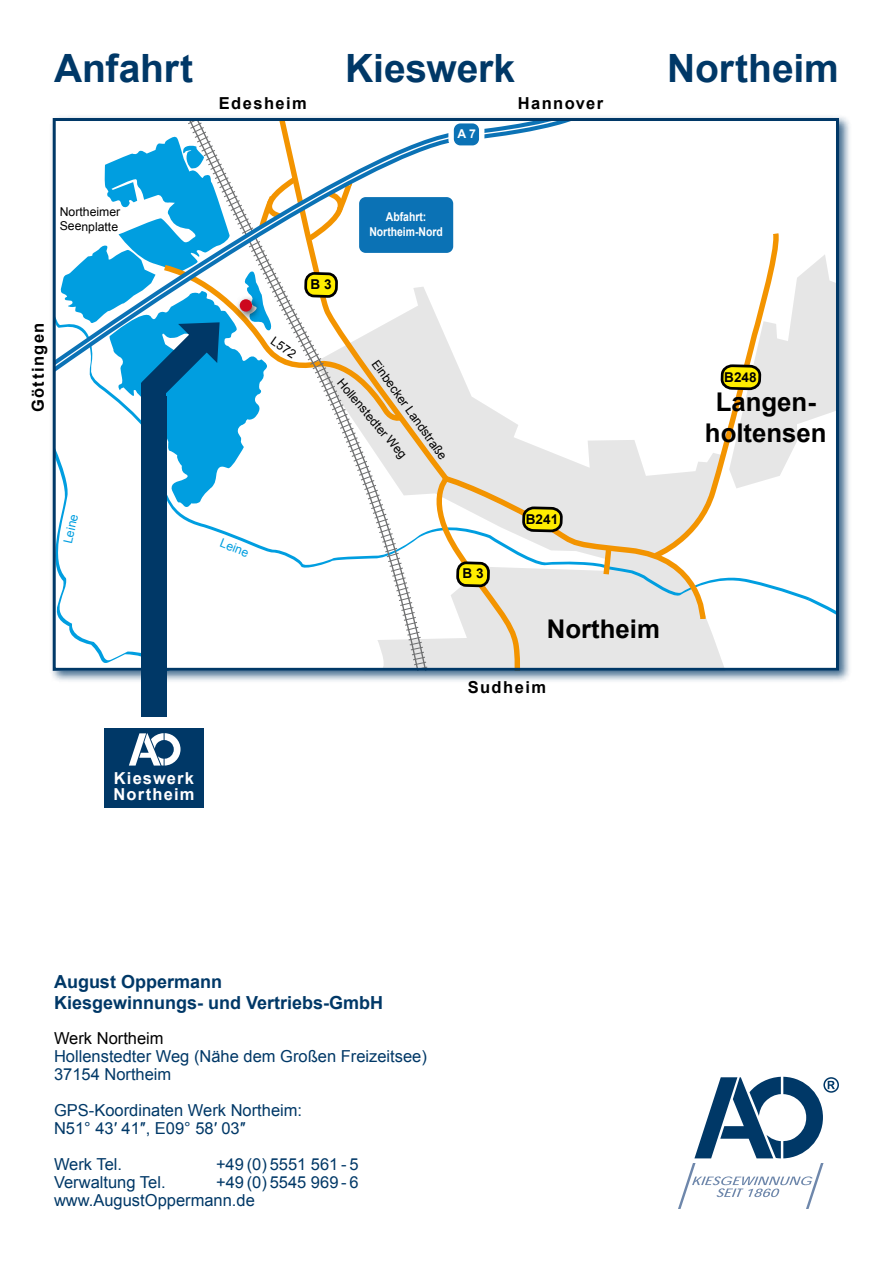
<style>
.page{position:relative;width:893px;height:1263px;background:#fff}
.page>*{position:absolute;margin:0;border:0;box-sizing:border-box;transform-origin:0 0}
.t1{font:700 39px "Arial";letter-spacing:-.005em;color:#003867}
.t2{font:700 25.8px/30.9px "Arial";color:#000;text-align:center}
.t3{font:700 18px/21.6px "Arial";color:#003867}
.t4{font:16.5px/18px "Arial";color:#003867}
.t5{font:700 16.5px "Arial";letter-spacing:.09em;color:#000}
.t6{font:700 16.5px/16.5px "Arial";letter-spacing:.07em;color:#fff}
.t7{font:16.5px "Arial";color:#000}
.t8{font:700 13.5px "Arial";color:#000}
.t9{font:12.15px/14.7px "Arial";letter-spacing:-.005em;color:#000}
.t10{font:700 12.15px/14.7px "Arial";color:#fff;text-align:center;scale:.85 1}
.t11{font:12.15px "Arial";color:#009ee0}
.t12{font:700 12.15px "Arial";color:#fff}
</style>
<div class="page">
<svg style="left:678px;top:1077px;width:161px;height:132px"></svg>
<div style="left:49px;top:114px;width:802px;height:569px;background:#003867;opacity:.75"></div>
<div style="left:53px;top:118px;width:786px;height:553px;background:#fff"></div>
<svg style="left:409px;top:390px;width:32px;height:277px"></svg>
<svg style="left:188px;top:122px;width:380px;height:268px"></svg>
<svg style="left:441px;top:227px;width:394px;height:440px"></svg>
<div style="left:451px;top:121px;width:31px;height:27px;background:#0b72b5;border-radius:9px"></div>
<div style="left:448px;top:118px;width:36px;height:33px;border:5px solid #fff;border-radius:9px"></div>
<div style="left:356px;top:194px;width:100px;height:62px;background:#0b72b5;border-radius:9px"></div>
<div style="left:354px;top:192px;width:105px;height:66px;border:5px solid #fff;border-radius:9px"></div>
<div style="left:141px;top:397px;width:25px;height:320px;background:#003867"></div>
<div style="left:104px;top:729px;width:100px;height:79px;background:#003867"></div>
<svg style="left:129px;top:733px;width:52px;height:32px"></svg>
<svg style="left:53px;top:136px;width:356px;height:535px"></svg>
<div style="left:235px;top:295px;width:28px;height:28px;background:#000;opacity:.75"></div>
<div style="left:240px;top:299px;width:12px;height:13px;background:#cd071e;border-radius:50%"></div>
<h1 class="t1" style="left:54px;top:43px;width:141px">Anfahrt</h1>
<h1 class="t1" style="left:345px;top:43px;width:172px">Kieswerk</h1>
<h1 class="t1" style="left:667px;top:43px;width:173px">Northeim</h1>
<p class="t5" style="left:219px;top:92px;width:89px">Edesheim</p>
<p class="t5" style="left:518px;top:92px;width:87px">Hannover</p>
<p class="t9" style="left:60px;top:204px;width:62px">Northeimer<br>Seenplatte</p>
<p class="t5" style="left:27px;top:412px;width:91px;rotate:-90deg">Göttingen</p>
<p class="t11" style="left:60px;top:541px;width:31px;rotate:-77deg">Leine</p>
<p class="t12" style="left:457px;top:126px;width:20px">A 7</p>
<p class="t11" style="left:223px;top:535px;width:31px;rotate:21deg">Leine</p>
<p class="t8" style="left:311px;top:275px;width:23px">B 3</p>
<p class="t10" style="left:369px;top:210px;width:88px">Abfahrt:<br>Northeim-Nord</p>
<p class="t9" style="left:277px;top:334px;width:29px;rotate:35deg">L572</p>
<p class="t9" style="left:380px;top:357px;width:121px;rotate:54deg">Einbecker Landstraße</p>
<p class="t9" style="left:345px;top:375px;width:102px;rotate:50deg">Hollenstedter Weg</p>
<p class="t8" style="left:462px;top:565px;width:23px">B 3</p>
<p class="t8" style="left:526px;top:510px;width:34px">B241</p>
<h2 class="t2" style="left:547px;top:614px;width:115px">Northeim</h2>
<p class="t5" style="left:468px;top:676px;width:80px">Sudheim</p>
<p class="t6" style="left:113px;top:770px;width:82px">Kieswerk<br>Northeim</p>
<p class="t8" style="left:724px;top:368px;width:34px">B248</p>
<h2 class="t2" style="left:705px;top:387px;width:123px">Langen&shy;holtensen</h2>
<p class="t3" style="left:54px;top:971px;width:331px">August Oppermann<br>Kiesgewinnungs- und Vertriebs-GmbH</p>
<p class="t7" style="left:54px;top:1027px;width:111px">Werk Northeim</p>
<p class="t4" style="left:54px;top:1047px;width:374px">Hollenstedter Weg (Nähe dem Großen Freizeitsee)<br>37154 Northeim</p>
<p class="t4" style="left:54px;top:1101px;width:250px">GPS-Koordinaten Werk Northeim:<br>N51° 43′ 41″, E09° 58′ 03″</p>
<p class="t4" style="left:54px;top:1155px;width:70px">Werk Tel.</p>
<p class="t4" style="left:216px;top:1155px;width:144px">+49 (0) 5551 561 - 5</p>
<p class="t4" style="left:54px;top:1173px;width:113px">Verwaltung Tel.</p>
<p class="t4" style="left:54px;top:1173px;width:306px;text-indent:162px">+49 (0) 5545 969 - 6 www.AugustOppermann.de</p>
</div>
